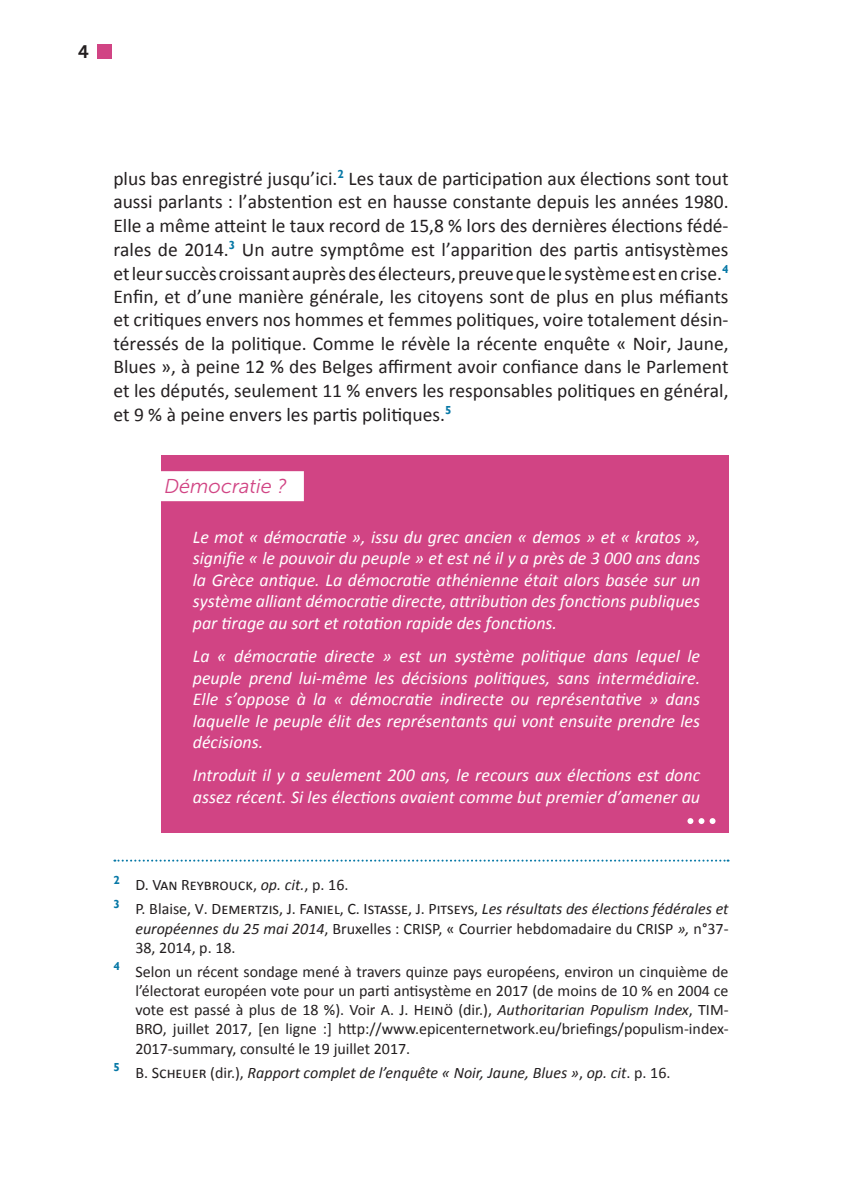
<style>
.page{position:relative;width:842px;height:1191px;background:#fff}
.page>*{position:absolute;margin:0;border:0;box-sizing:border-box;transform-origin:0 0}
.t1{font:italic 20px "Museo Sans 300";color:#d14484}
.t2{font:19.6px/23.6px "Calibri";color:#231f20;text-align:justify}
.t3{font:italic 18px/21.6px "Calibri";color:#fff;text-align:justify}
.t4{font:18px "Museo 700";color:#231f20}
.t5{font:16px/19.2px "Calibri";color:#231f20}
.t6{font:italic 16px "Calibri";color:#231f20}
.s1{font-style:italic}
.s2{font-style:normal}
</style>
<div class="page">
<div style="left:98px;top:44px;width:14px;height:14px;background:#d14484"></div>
<div style="left:162px;top:455px;width:567px;height:377px;background:#d14484"></div>
<div style="left:130px;top:471px;width:174px;height:30px;background:#fff"></div>
<svg style="left:114px;top:859px;width:615px;height:2px"></svg>
<svg style="left:687px;top:818px;width:17px;height:6px"></svg>
<svg style="left:710px;top:818px;width:5px;height:6px"></svg>
<p class="t4" style="left:78px;top:42px;width:12px">4</p>
<p class="t2" style="left:113px;top:166px;width:617px">plus bas enregistré jusqu’ici.<sup>2</sup> Les taux de participation aux élections sont tout aussi parlants : l’abstention est en hausse constante depuis les années 1980.<br>Elle a même atteint le taux record de 15,8 % lors des dernières élections fédé&shy;rales de 2014.<sup>3</sup> Un autre symptôme est l’apparition des partis antisystèmes et leur succès croissant auprès des électeurs, preuve que le système est en crise.<sup>4<br></sup>Enfin, et d’une manière générale, les citoyens sont de plus en plus méfiants et critiques envers nos hommes et femmes politiques, voire totalement désin&shy;téressés de la politique. Comme le révèle la récente enquête « Noir, Jaune, Blues », à peine 12 % des Belges affirment avoir confiance dans le Parlement et les députés, seulement 11 % envers les responsables politiques en général, et 9 % à peine envers les partis politiques.<sup>5</sup></p>
<p class="t1" style="left:164px;top:475px;width:124px">Démocratie ?</p>
<p class="t3" style="left:193px;top:525px;width:509px">Le mot « démocratie », issu du grec ancien « demos » et « kratos », signifie « le pouvoir du peuple » et est né il y a près de 3 000 ans dans la Grèce antique. La démocratie athénienne était alors basée sur un système alliant démocratie directe, attribution des fonctions publiques par tirage au sort et rotation rapide des fonctions.</p>
<p class="t3" style="left:193px;top:644px;width:509px">La « démocratie directe » est un système politique dans lequel le peuple prend lui-même les décisions politiques, sans intermédiaire.<br>Elle s’oppose à la « démocratie indirecte ou représentative » dans laquelle le peuple élit des représentants qui vont ensuite prendre les décisions.</p>
<p class="t3" style="left:193px;top:764px;width:509px">Introduit il y a seulement 200 ans, le recours aux élections est donc assez récent. Si les élections avaient comme but premier d’amener au</p>
<p class="t5" style="left:113px;top:872px;width:617px;line-height:24px"><sup>2</sup> D. Van Reybrouck, <span class="s1">op. cit.</span>, p. 16.<br><sup>3</sup> P. Blaise, V. Demertzis, J. Faniel, C. Istasse, J. Pitseys, <span class="s1">Les résultats des élections fédérales et</span></p>
<p class="t5" style="left:135px;top:918px;width:595px"><span class="s1">européennes du 25 mai 2014</span>, Bruxelles : CRISP, « Courrier hebdomadaire du CRISP <span class="s1">»,</span> n°37-<br>38, 2014, p. 18.</p>
<p class="t5" style="left:135px;top:961px;width:595px;text-align:justify;text-indent:-22px"><sup>4</sup> Selon un récent sondage mené à travers quinze pays européens, environ un cinquième de l’électorat européen vote pour un parti antisystème en 2017 (de moins de 10 % en 2004 ce vote est passé à plus de 18 %). Voir A. J. Heinö (dir.), <span class="s1">Authoritarian Populism Index</span>, TIM-BRO, juillet 2017, [en ligne :] http://www.epicenternetwork.eu/briefings/populism-index-2017-summary, consulté le 19 juillet 2017.</p>
<p class="t6" style="left:113px;top:1061px;width:559px"><sup>5</sup> <span class="s2">B. Scheuer (dir.),</span> Rapport complet de l’enquête « Noir, Jaune, Blues »<span class="s2">,</span> op. cit<span class="s2">. p. 16.</span></p>
</div>
